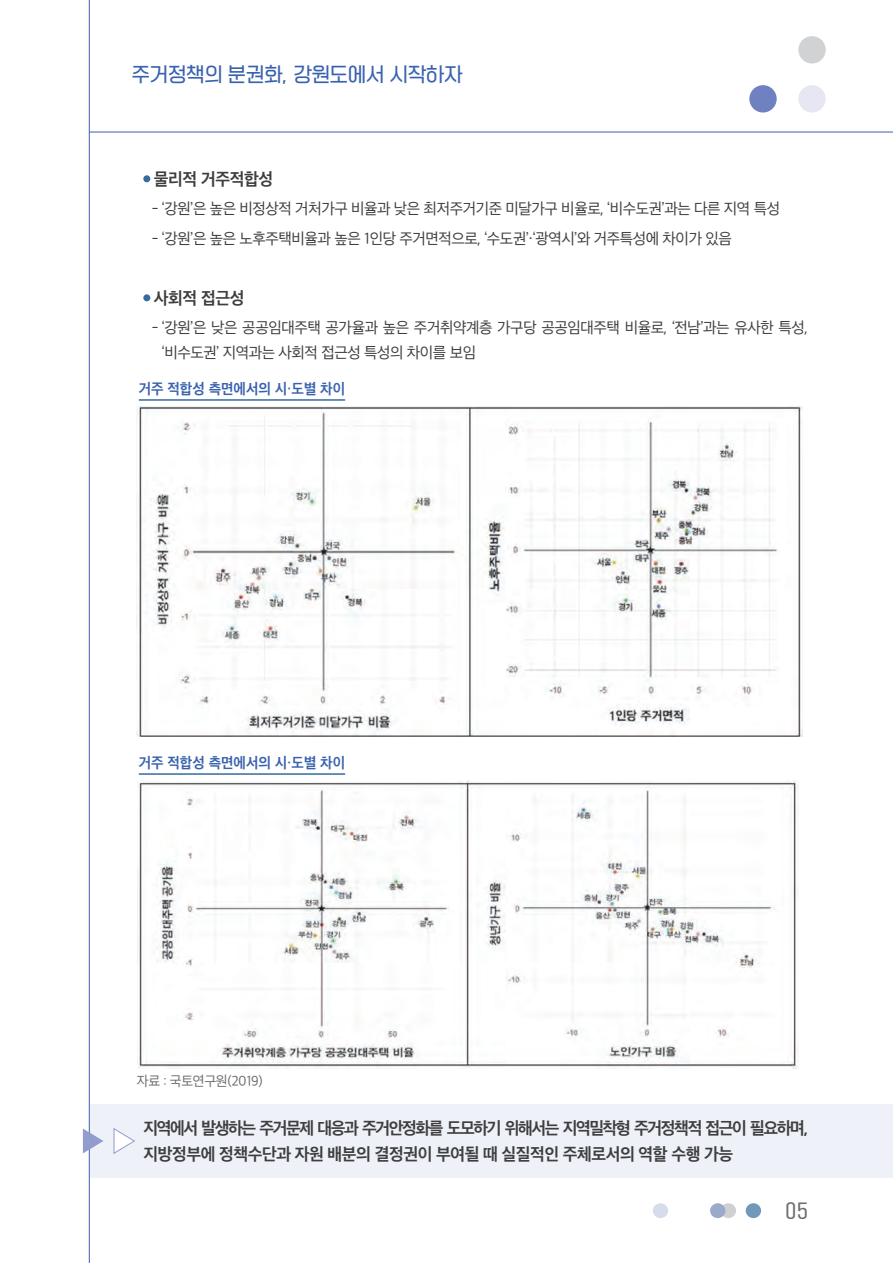
<style>
.page{position:relative;width:893px;height:1263px;background:#fff}
.page>*{position:absolute;margin:0;border:0;box-sizing:border-box;transform-origin:0 0}
.t1{font:19.5px "SD Gyeokdong G204 Rg";color:#3962ae;scale:.93 1}
.t2{font:18px "SD Gyeokdong G204 Rg";color:#6c6d70}
.t3{font:16.5px/25.5px "SD Gothic Neoa g Bd";letter-spacing:-.085em;color:#3e3e3f}
.t4{font:16.5px "SD Gothic Neoa g Bd";letter-spacing:-.025em;color:#3e3e3f}
.t5{font:15px/25.5px "SD Gothic Neoa d Rg";letter-spacing:-.025em;color:#3e3e3f}
.t6{font:14.25px "SD Gothic Neoa g Bd";color:#3962ae;scale:.95 1}
.t7{font:13.5px "SD Gothic Neoa d Rg";letter-spacing:-.025em;color:#6c6d70;scale:.95 1}
</style>
<div class="page">
<hr style="left:89px;top:0;width:1px;height:1263px;background:#3962ae">
<hr style="left:89px;top:132px;width:804px;height:1px;background:#3962ae">
<div style="left:749px;top:85px;width:28px;height:28px;background:#6f81c0;border-radius:50%"></div>
<div style="left:798px;top:85px;width:28px;height:28px;background:#e7e7f3;border-radius:50%"></div>
<div style="left:798px;top:36px;width:28px;height:27px;background:#d1d2d4;border-radius:50%"></div>
<div style="left:746px;top:1203px;width:15px;height:15px;background:#7197bb;border-radius:50%"></div>
<div style="left:653px;top:1203px;width:15px;height:15px;background:#d5dceb;border-radius:50%"></div>
<svg style="left:721px;top:1203px;width:15px;height:15px"></svg>
<div style="left:710px;top:1203px;width:15px;height:15px;background:#9aabc9;border-radius:50%"></div>
<div style="left:143px;top:175px;width:7px;height:7px;background:#356b9f;border-radius:50%"></div>
<div style="left:143px;top:294px;width:7px;height:7px;background:#356b9f;border-radius:50%"></div>
<hr style="left:139px;top:399px;width:206px;height:2px;background:#356b9f">
<hr style="left:139px;top:773px;width:206px;height:2px;background:#356b9f">
<img style="left:137px;top:780px;width:662px;height:288px">
<div style="left:89px;top:1104px;width:804px;height:74px;background:#eef1f8"></div>
<svg style="left:83px;top:1128px;width:20px;height:25px"></svg>
<svg style="left:113px;top:1127px;width:22px;height:27px"></svg>
<img style="left:137px;top:406px;width:665px;height:330px">
<h1 class="t1" style="left:132px;top:64px;width:357px">주거정책의 분권화, 강원도에서 시작하자</h1>
<p class="t4" style="left:154px;top:171px;width:121px">물리적 거주적합성</p>
<p class="t5" style="left:152px;top:196px;width:630px">- ‘강원’은 높은 비정상적 거처가구 비율과 낮은 최저주거기준 미달가구 비율로, ‘비수도권’과는 다른 지역 특성</p>
<p class="t5" style="left:152px;top:226px;width:581px">- ‘강원’은 높은 노후주택비율과 높은 1인당 주거면적으로, ‘수도권’·‘광역시’와 거주특성에 차이가 있음</p>
<p class="t4" style="left:154px;top:290px;width:92px">사회적 접근성</p>
<p class="t5" style="left:162px;top:315px;width:648px;text-indent:-10px">- ‘강원’은 낮은 공공임대주택 공가율과 높은 주거취약계층 가구당 공공임대주택 비율로, ‘전남’과는 유사한 특성, ‘비수도권’ 지역과는 사회적 접근성 특성의 차이를 보임</p>
<p class="t6" style="left:139px;top:382px;width:219px">거주 적합성 측면에서의 시·도별 차이</p>
<p class="t6" style="left:139px;top:756px;width:219px">거주 적합성 측면에서의 시·도별 차이</p>
<p class="t7" style="left:137px;top:1074px;width:134px">자료 : 국토연구원(2019)</p>
<p class="t3" style="left:143px;top:1115px;width:666px">지역에서 발생하는 주거문제 대응과 주거안정화를 도모하기 위해서는 지역밀착형 주거정책적 접근이 필요하며, 지방정부에 정책수단과 자원 배분의 결정권이 부여될 때 실질적인 주체로서의 역할 수행 가능</p>
<p class="t2" style="left:785px;top:1201px;width:24px">05</p>
</div>
